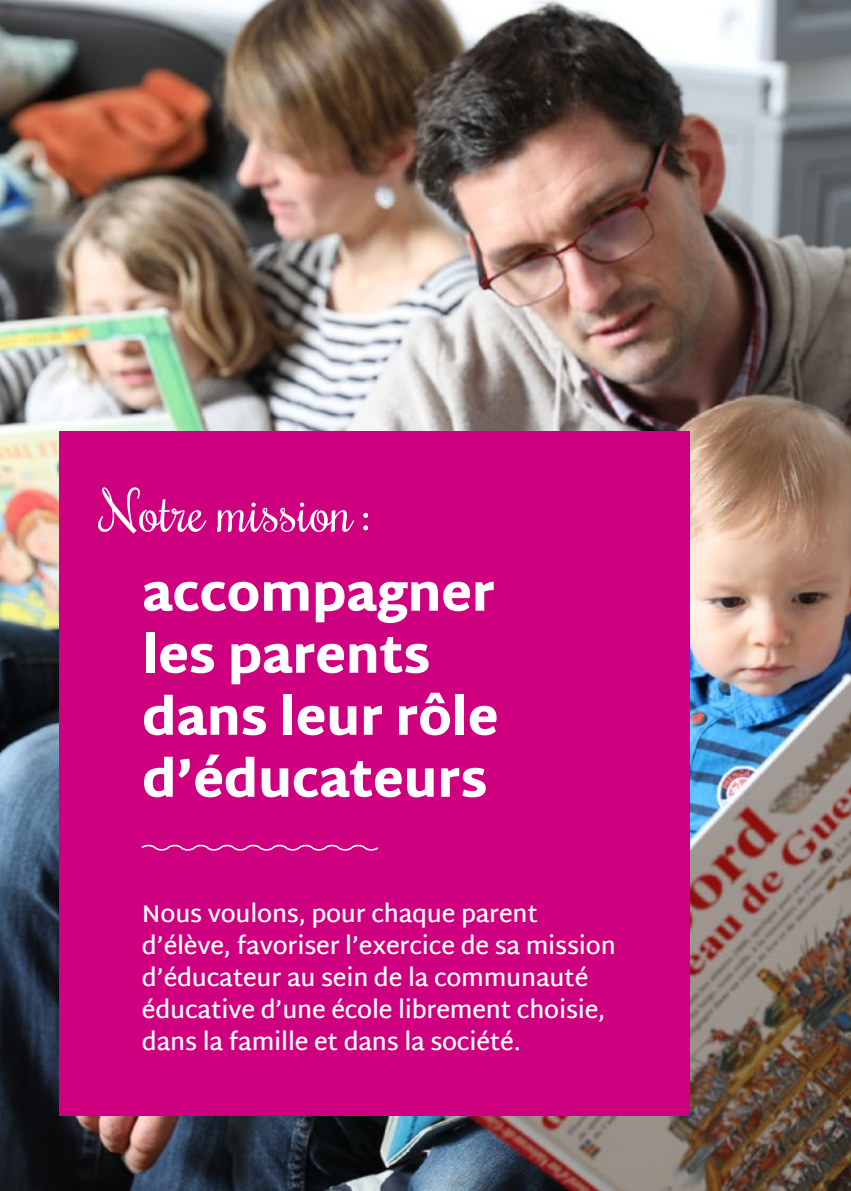
<style>
.page{position:relative;width:851px;height:1191px;background:#fff}
.page>*{position:absolute;margin:0;border:0;box-sizing:border-box;transform-origin:0 0}
.t1{font:54.4px "Rochester";color:#fff}
.t2{font:900 50px/62px "Martel Sans";letter-spacing:-.01em;color:#fff}
.t3{font:600 24px/32px "Martel Sans";letter-spacing:-.01em;color:#fff}
</style>
<div class="page">
<img style="left:0;top:0;width:850px;height:1191px">
<div style="left:59px;top:432px;width:630px;height:684px;background:#ce007f"></div>
<svg style="left:141px;top:844px;width:238px;height:7px"></svg>
<h1 class="t1" style="left:100px;top:476px;width:273px">Notre mission:</h1>
<h2 class="t2" style="left:142px;top:562px;width:358px">accompagner les parents dans leur rôle d’éducateurs</h2>
<p class="t3" style="left:142px;top:897px;width:475px">Nous voulons, pour chaque parent d’élève, favoriser l’exercice de sa mission d’éducateur au sein de la communauté éducative d’une école librement choisie, dans la famille et dans la société.</p>
</div>
